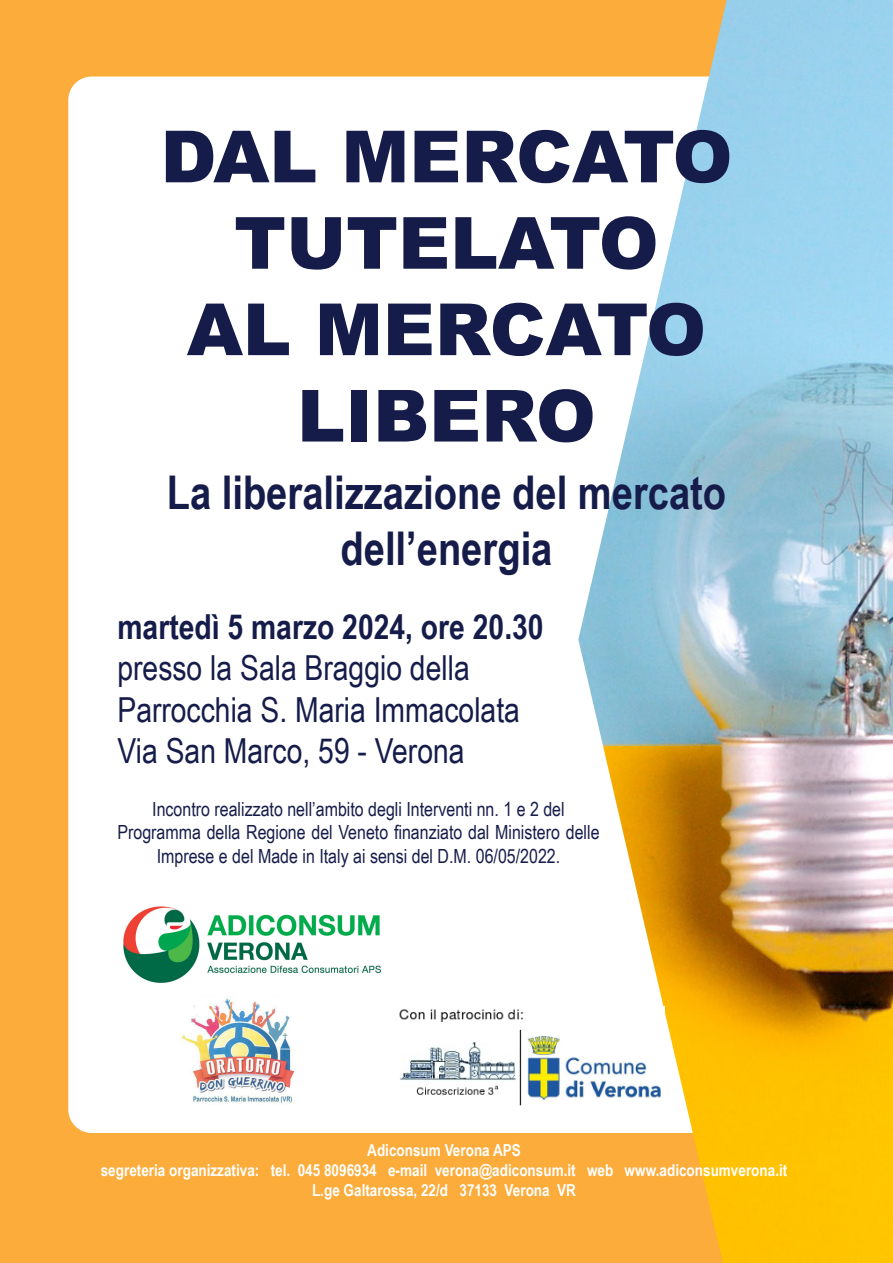
<style>
.page{position:relative;width:893px;height:1263px;background:#fff}
.page>*{position:absolute;margin:0;border:0;box-sizing:border-box;transform-origin:0 0}
.t1{font:900 72px "Arial";color:#161c4a}
.t2{font:700 46.5px/55.8px "Arial Narrow";color:#161c4a;text-align:center}
.t3{font:34.5px "Arial Narrow";color:#161c4a}
.t4{font:700 34.5px "Arial Narrow";color:#161c4a}
.t5{font:19.5px/23.4px "Arial Narrow";color:#171d4b;text-align:center}
.t6{font:700 16.5px "Arial Narrow";color:#fff}
</style>
<div class="page">
<div style="left:0;top:0;width:578px;height:1263px;background:#fbac3b"></div>
<div style="left:68px;top:77px;width:752px;height:1056px;background:#fff;border-radius:23px"></div>
<img style="left:578px;top:0;width:315px;height:1263px">
<img style="left:123px;top:906px;width:259px;height:77px">
<img style="left:399px;top:1007px;width:265px;height:99px">
<img style="left:180px;top:998px;width:115px;height:106px">
<p class="t1" style="left:160px;top:104px;width:574px">DAL MERCATO</p>
<p class="t1" style="left:234px;top:191px;width:426px">TUTELATO</p>
<p class="t1" style="left:187px;top:277px;width:521px">AL MERCATO</p>
<p class="t1" style="left:297px;top:364px;width:300px">LIBERO</p>
<p class="t2" style="left:167px;top:463px;width:561px">La liberalizzazione del mercato dell’energia</p>
<p class="t4" style="left:117px;top:601px;width:428px">martedì 5 marzo 2024, ore 20.30</p>
<p class="t3" style="left:117px;top:643px;width:354px">presso la Sala Braggio della</p>
<p class="t3" style="left:117px;top:684px;width:404px">Parrocchia S. Maria Immacolata</p>
<p class="t3" style="left:117px;top:726px;width:349px">Via San Marco, 59 - Verona</p>
<p class="t5" style="left:152px;top:797px;width:414px">Incontro realizzato nell’ambito degli Interventi nn. 1 e 2 del</p>
<p class="t5" style="left:117px;top:820px;width:484px">Programma della Regione del Veneto finanziato dal Ministero delle<br>Imprese e del Made in Italy ai sensi del D.M. 06/05/2022.</p>
<p class="t6" style="left:367px;top:1138px;width:155px">Adiconsum Verona APS</p>
<p class="t6" style="left:101px;top:1158px;width:688px">segreteria organizzativa: tel. 045 8096934 e-mail verona@adiconsum.it web www.adiconsumverona.it</p>
<p class="t6" style="left:312px;top:1178px;width:266px">L.ge Galtarossa, 22/d 37133 Verona VR</p>
</div>
